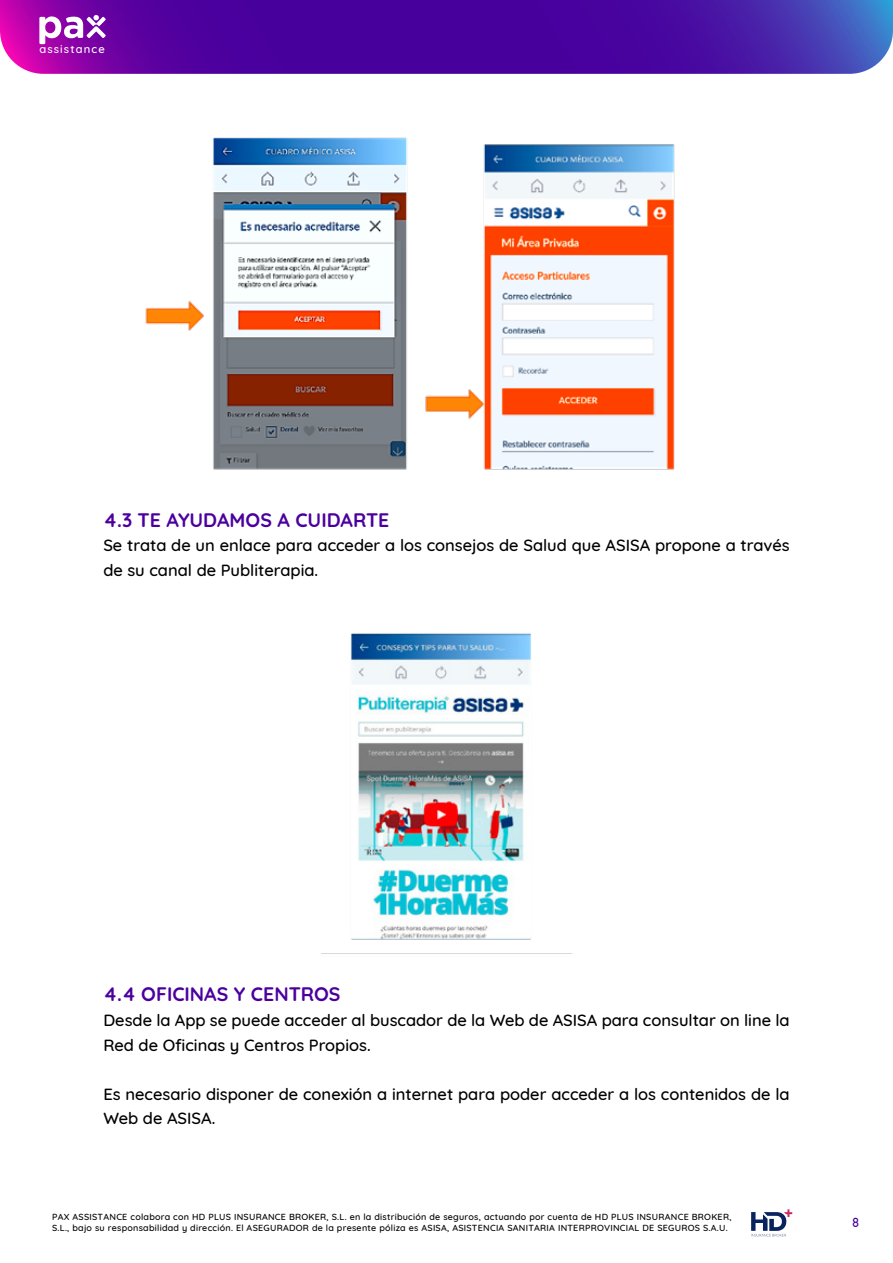
<style>
.page{position:relative;width:893px;height:1263px;background:#fff}
.page>*{position:absolute;margin:0;border:0;box-sizing:border-box;transform-origin:0 0}
.t1{font:700 19.5px "Quicksand";color:#4b009e}
.t2{font:500 16.5px/24.6px "Quicksand";color:#000}
.t3{font:500 13.5px "Quicksand";color:#440196;scale:.91 1}
.t4{font:500 11.25px "Quicksand";letter-spacing:.1em;color:#fff}
.t5{font:500 9px/10.8px "Quicksand";letter-spacing:.03em;color:#000}
</style>
<div class="page">
<svg style="left:0;top:0;width:893px;height:74px"></svg>
<svg style="left:39px;top:15px;width:67px;height:29px"></svg>
<img style="left:322px;top:633px;width:249px;height:321px">
<img style="left:145px;top:137px;width:530px;height:333px">
<svg style="left:751px;top:1209px;width:41px;height:28px"></svg>
<p class="t4" style="left:39px;top:40px;width:67px">assistance</p>
<p class="t1" style="left:103px;top:503px;width:288px">4.3 TE AYUDAMOS A CUIDARTE</p>
<p class="t2" style="left:103px;top:531px;width:688px">Se trata de un enlace para acceder a los consejos de Salud que ASISA propone a través de su canal de Publiterapia.</p>
<p class="t1" style="left:103px;top:978px;width:239px">4.4 OFICINAS Y CENTROS</p>
<p class="t2" style="left:103px;top:1006px;width:688px">Desde la App se puede acceder al buscador de la Web de ASISA para consultar on line la<br>Red de Oficinas y Centros Propios.</p>
<p class="t2" style="left:103px;top:1080px;width:688px">Es necesario disponer de conexión a internet para poder acceder a los contenidos de la<br>Web de ASISA.</p>
<p class="t5" style="left:52px;top:1210px;width:681px">PAX ASSISTANCE colabora con HD PLUS INSURANCE BROKER, S.L. en la distribución de seguros, actuando por cuenta de HD PLUS INSURANCE BROKER,<br>S.L., bajo su responsabilidad y dirección. El ASEGURADOR de la presente póliza es ASISA, ASISTENCIA SANITARIA INTERPROVINCIAL DE SEGUROS S.A.U.</p>
<p class="t3" style="left:852px;top:1211px;width:9px">8</p>
</div>
